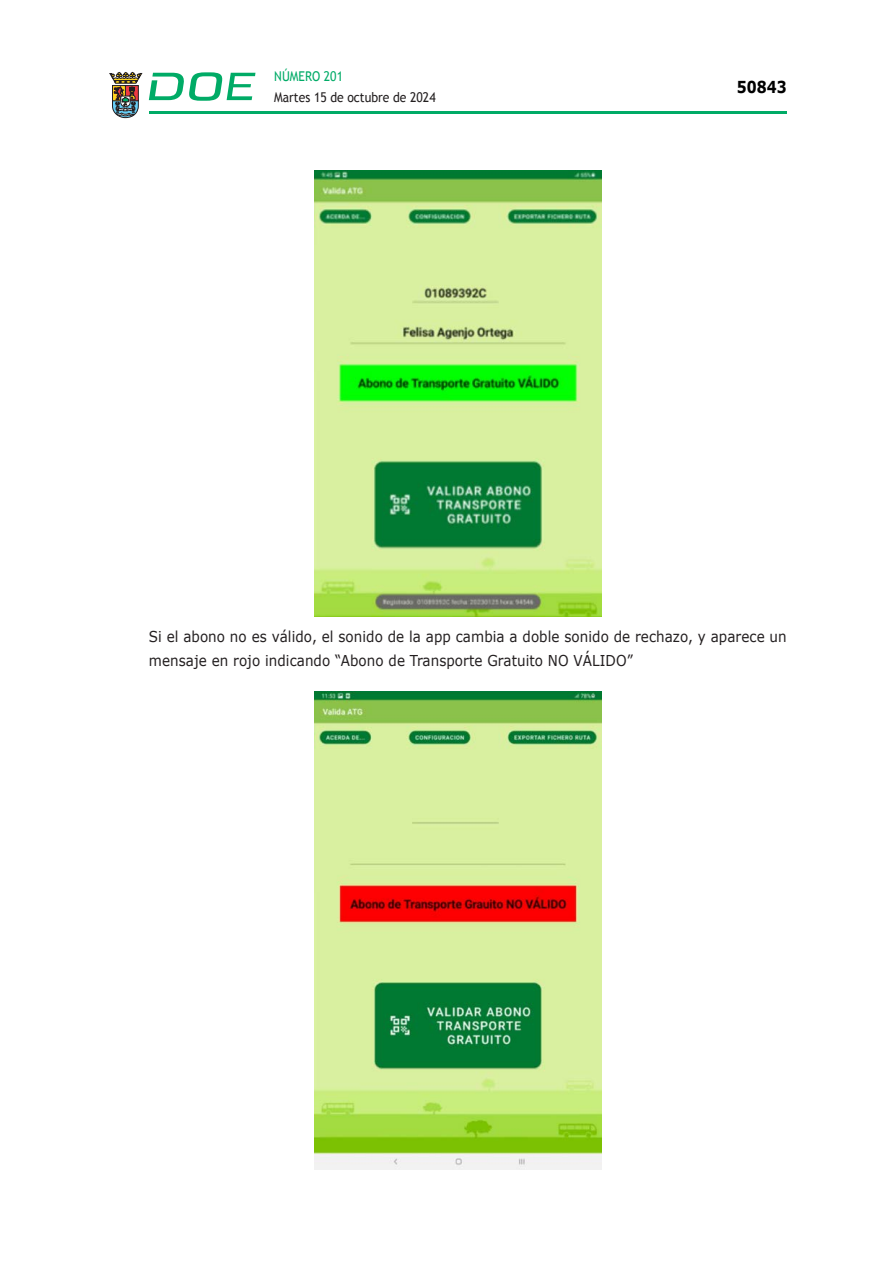
<style>
.page{position:relative;width:893px;height:1263px;background:#fff}
.page>*{position:absolute;margin:0;border:0;box-sizing:border-box;transform-origin:0 0}
.t1{font:700 16.5px "Verdana";color:#000;scale:.85 1}
.CUERPO_DE_TEXTO{font:15px/24px "Verdana";letter-spacing:.005em;color:#231f20;scale:.9 1}
.t2{font:13.5px "Trebuchet MS";color:#231f20;scale:.9 1}
.t3{font:13.5px "Trebuchet MS";color:#00ab67;scale:.9 1}
</style>
<div class="page">
<hr style="left:149px;top:111px;width:638px;height:3px;background:#00ab66">
<svg style="left:109px;top:72px;width:33px;height:46px"></svg>
<svg style="left:149px;top:72px;width:106px;height:29px"></svg>
<img style="left:315px;top:170px;width:287px;height:446px">
<img style="left:315px;top:691px;width:287px;height:479px">
<p class="t3" style="left:274px;top:68px;width:78px">NÚMERO 201</p>
<p class="t2" style="left:274px;top:89px;width:181px">Martes 15 de octubre de 2024</p>
<p class="t1" style="left:737px;top:76px;width:60px">50843</p>
<p class="CUERPO_DE_TEXTO" style="left:149px;top:625px;width:710px">Si el abono no es válido, el sonido de la app cambia a doble sonido de rechazo, y aparece un mensaje en rojo indicando “Abono de Transporte Gratuito NO VÁLIDO”</p>
</div>
